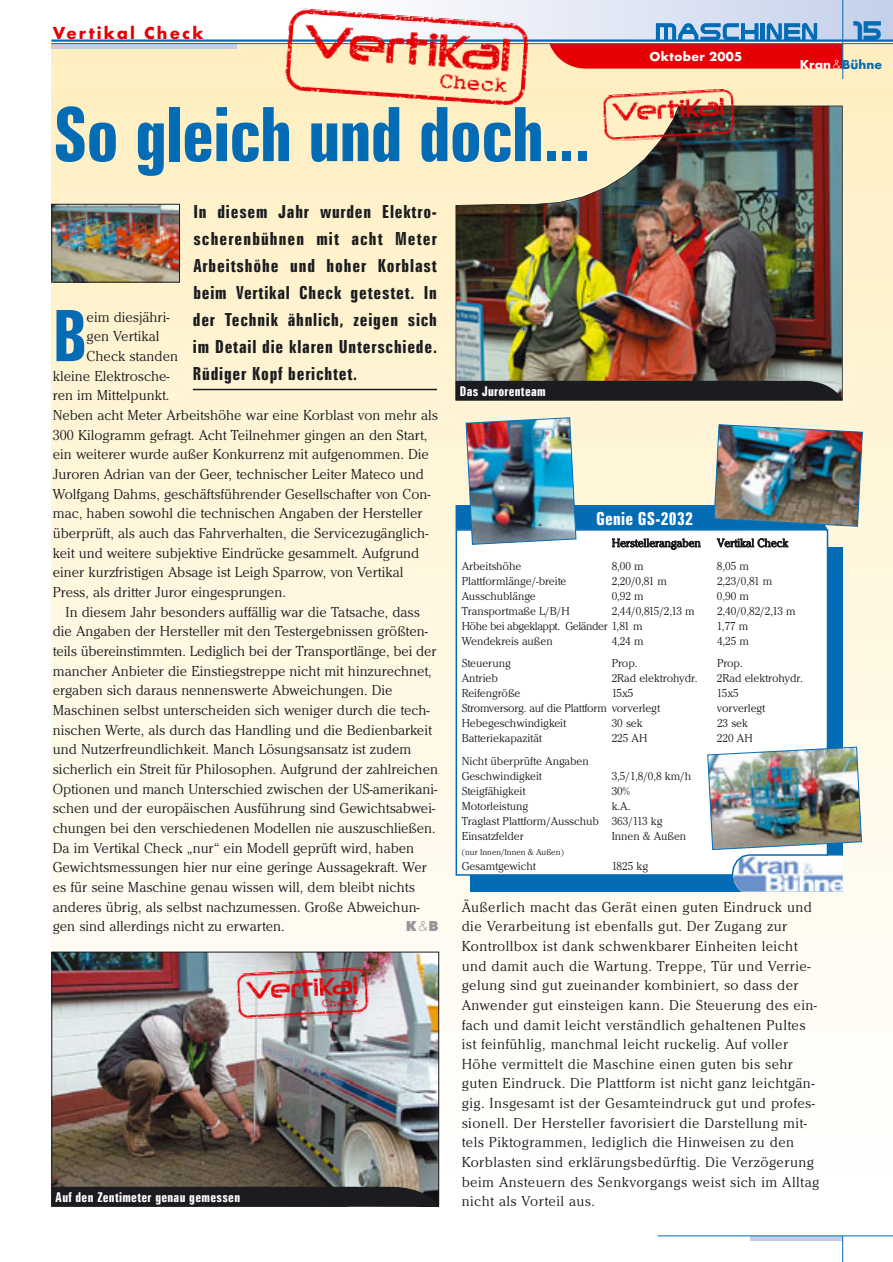
<style>
.page{position:relative;width:893px;height:1262px;background:#fff}
.page>*{position:absolute;margin:0;border:0;box-sizing:border-box;transform-origin:0 0}
.t1{font:700 extra-condensed 75px "Zurich BT";letter-spacing:-.015em;color:#046cb5}
.t2{font:700 extra-condensed 70.95px "Zurich BT";color:#046cb5}
.t3{font:500 28.95px "Steel Wolf";color:#046cb5}
.t4{font:700 extra-condensed 18px/27px "Zurich BT";letter-spacing:.045em;color:#1b1c20;text-align:justify}
.t5{font:800 18px "Function";letter-spacing:.12em;color:#e60005}
.t6{font:700 extra-condensed 18px "Zurich BT";letter-spacing:.015em;color:#fff}
.t7{font:300 15px "Cheltenham";color:#1b1c20}
.t8{font:300 15px/19.6px "Cheltenham";letter-spacing:.03em;color:#1b1c20}
.t9{font:800 15px "Function";color:#97979b}
.t10{font:700 extra-condensed 13.5px "Zurich BT";letter-spacing:.02em;color:#fff}
.t11{font:800 13.5px "Function";letter-spacing:.02em;color:#fff}
.t12{font:800 13.5px "Function";color:#046cb5}
.t13{font:300 12px/15px "Cheltenham";letter-spacing:-.005em;color:#1b1c20}
.t14{font:300 12px "Cheltenham";letter-spacing:-.035em;color:#1b1c20}
.t15{font:300 9px "Cheltenham";letter-spacing:-.005em;color:#1b1c20}
.s1{color:#fff}
.s2{font-weight:300;color:#fff}
.s3{font-weight:300}
</style>
<div class="page">
<div style="left:51px;top:45px;width:841px;height:1161px;background:linear-gradient(to bottom,#ffefc1,#fefeff)"></div>
<div style="left:321px;top:0;width:571px;height:42px;background:linear-gradient(to right,#fff,#c4d0ea)"></div>
<svg style="left:51px;top:44px;width:185px;height:4px"></svg>
<hr style="left:51px;top:39px;width:841px;height:3px;background:#046cb5">
<hr style="left:51px;top:43px;width:841px;height:1px;background:#046cb5">
<hr style="left:842px;top:0;width:1px;height:79px;background:#046cb5">
<svg style="left:750px;top:1236px;width:92px;height:4px"></svg>
<hr style="left:657px;top:1235px;width:235px;height:1px;background:#046cb5">
<svg style="left:842px;top:1236px;width:1px;height:25px"></svg>
<svg style="left:549px;top:23px;width:293px;height:46px;background:#ba596b"></svg>
<hr style="left:193px;top:389px;width:244px;height:1px;background:#1b1c20">
<img style="left:455px;top:106px;width:387px;height:275px">
<div style="left:455px;top:381px;width:387px;height:19px;background:#1b1c20"></div>
<img style="left:284px;top:8px;width:246px;height:100px">
<img style="left:602px;top:89px;width:134px;height:52px">
<img style="left:53px;top:953px;width:384px;height:233px">
<svg style="left:51px;top:1186px;width:388px;height:20px;background:#202023"></svg>
<img style="left:53px;top:206px;width:125px;height:74px">
<div style="left:51px;top:204px;width:129px;height:78px;border:1px solid #1b1c20"></div>
<div style="left:470px;top:547px;width:372px;height:344px;background:#046cb5"></div>
<div style="left:455px;top:545px;width:373px;height:330px;background:#fff"></div>
<img style="left:707px;top:746px;width:155px;height:145px">
<img style="left:237px;top:967px;width:132px;height:52px">
<img style="left:455px;top:417px;width:408px;height:128px">
<p class="t5" style="left:53px;top:26px;width:152px">Vertikal Check</p>
<h3 class="t3" style="left:853px;top:13px;width:30px">15</h3>
<h1 class="t1" style="left:53px;top:107px;width:539px">So gleich und doch...</h1>
<p class="t11" style="left:649px;top:51px;width:94px">Oktober 2005</p>
<p class="t12" style="left:799px;top:59px;width:84px"><span class="s1">Kran</span><span class="s2">&amp;</span>Bühne</p>
<p class="t4" style="left:193px;top:200px;width:245px">In diesem Jahr wurden Elektro&shy;scherenbühnen mit acht Meter Arbeitshöhe und hoher Korblast beim Vertikal Check getestet. In der Technik ähnlich, zeigen sich im Detail die klaren Unterschiede.<br>Rüdiger Kopf berichtet.</p>
<h2 class="t2" style="left:53px;top:310px;width:35px">B</h2>
<p class="t7" style="left:87px;top:311px;width:84px">eim diesjähri-</p>
<p class="t7" style="left:87px;top:331px;width:74px">gen Vertikal</p>
<p class="t7" style="left:87px;top:351px;width:93px">Check standen</p>
<p class="t7" style="left:53px;top:370px;width:118px">kleine Elektrosche-</p>
<p class="t7" style="left:53px;top:390px;width:118px">ren im Mittelpunkt.</p>
<p class="t7" style="left:53px;top:410px;width:386px">Neben acht Meter Arbeitshöhe war eine Korblast von mehr als</p>
<p class="t7" style="left:53px;top:429px;width:376px">300 Kilogramm gefragt. Acht Teilnehmer gingen an den Start,</p>
<p class="t7" style="left:53px;top:449px;width:377px">ein weiterer wurde außer Konkurrenz mit aufgenommen. Die</p>
<p class="t7" style="left:53px;top:469px;width:372px">Juroren Adrian van der Geer, technischer Leiter Mateco und</p>
<p class="t7" style="left:53px;top:488px;width:379px">Wolfgang Dahms, geschäftsführender Gesellschafter von Con-</p>
<p class="t7" style="left:53px;top:508px;width:371px">mac, haben sowohl die technischen Angaben der Hersteller</p>
<p class="t7" style="left:53px;top:528px;width:377px">überprüft, als auch das Fahrverhalten, die Servicezugänglich-</p>
<p class="t7" style="left:53px;top:547px;width:368px">keit und weitere subjektive Eindrücke gesammelt. Aufgrund</p>
<p class="t7" style="left:53px;top:567px;width:352px">einer kurzfristigen Absage ist Leigh Sparrow, von Vertikal</p>
<p class="t7" style="left:53px;top:586px;width:234px">Press, als dritter Juror eingesprungen.</p>
<p class="t7" style="left:66px;top:606px;width:356px">In diesem Jahr besonders auffällig war die Tatsache, dass</p>
<p class="t7" style="left:53px;top:626px;width:376px">die Angaben der Hersteller mit den Testergebnissen größten-</p>
<p class="t7" style="left:53px;top:645px;width:385px">teils übereinstimmten. Lediglich bei der Transportlänge, bei der</p>
<p class="t7" style="left:53px;top:665px;width:380px">mancher Anbieter die Einstiegstreppe nicht mit hinzurechnet,</p>
<p class="t7" style="left:53px;top:685px;width:341px">ergaben sich daraus nennenswerte Abweichungen. Die</p>
<p class="t7" style="left:53px;top:704px;width:378px">Maschinen selbst unterscheiden sich weniger durch die tech-</p>
<p class="t7" style="left:53px;top:724px;width:380px">nischen Werte, als durch das Handling und die Bedienbarkeit</p>
<p class="t7" style="left:53px;top:744px;width:360px">und Nutzerfreundlichkeit. Manch Lösungsansatz ist zudem</p>
<p class="t7" style="left:53px;top:763px;width:386px">sicherlich ein Streit für Philosophen. Aufgrund der zahlreichen</p>
<p class="t7" style="left:53px;top:783px;width:386px">Optionen und manch Unterschied zwischen der US-amerikani-</p>
<p class="t7" style="left:53px;top:803px;width:384px">schen und der europäischen Ausführung sind Gewichtsabwei-</p>
<p class="t7" style="left:53px;top:822px;width:384px">chungen bei den verschiedenen Modellen nie auszuschließen.</p>
<p class="t7" style="left:53px;top:842px;width:363px">Da im Vertikal Check „nur“ ein Modell geprüft wird, haben</p>
<p class="t7" style="left:53px;top:862px;width:375px">Gewichtsmessungen hier nur eine geringe Aussagekraft. Wer</p>
<p class="t7" style="left:53px;top:881px;width:363px">es für seine Maschine genau wissen will, dem bleibt nichts</p>
<p class="t7" style="left:53px;top:901px;width:368px">anderes übrig, als selbst nachzumessen. Große Abweichun-</p>
<p class="t7" style="left:53px;top:921px;width:233px">gen sind allerdings nicht zu erwarten.</p>
<p class="t9" style="left:405px;top:920px;width:34px">K<span class="s3">&amp;</span>B</p>
<p class="t10" style="left:56px;top:1192px;width:186px">Auf den Zentimeter genau gemessen</p>
<p class="t10" style="left:460px;top:387px;width:87px">Das Jurorenteam</p>
<p class="t6" style="left:596px;top:512px;width:99px">Genie GS-2032</p>
<p class="t13" style="left:612px;top:536px;width:90px">Herstellerangaben</p>
<p class="t13" style="left:717px;top:536px;width:73px">Vertikal Check</p>
<p class="t13" style="left:461px;top:559px;width:61px">Arbeitshöhe</p>
<p class="t13" style="left:611px;top:559px;width:34px">8,00 m</p>
<p class="t13" style="left:717px;top:559px;width:34px">8,05 m</p>
<p class="t13" style="left:461px;top:574px;width:106px">Plattformlänge/-breite</p>
<p class="t13" style="left:611px;top:574px;width:57px">2,20/0,81 m</p>
<p class="t13" style="left:717px;top:574px;width:57px">2,23/0,81 m</p>
<p class="t13" style="left:461px;top:589px;width:76px">Ausschublänge</p>
<p class="t13" style="left:611px;top:589px;width:34px">0,92 m</p>
<p class="t13" style="left:717px;top:589px;width:34px">0,90 m</p>
<p class="t13" style="left:461px;top:604px;width:109px">Transportmaße L/B/H</p>
<p class="t13" style="left:611px;top:604px;width:85px">2,44/0,815/2,13 m</p>
<p class="t13" style="left:717px;top:604px;width:80px">2,40/0,82/2,13 m</p>
<p class="t14" style="left:461px;top:621px;width:182px">Höhe bei abgeklappt. Geländer 1,81 m</p>
<p class="t13" style="left:717px;top:619px;width:33px">1,77 m</p>
<p class="t13" style="left:461px;top:634px;width:92px">Wendekreis außen</p>
<p class="t13" style="left:611px;top:634px;width:33px">4,24 m</p>
<p class="t13" style="left:717px;top:634px;width:34px">4,25 m</p>
<p class="t13" style="left:461px;top:656px;width:51px">Steuerung</p>
<p class="t13" style="left:611px;top:656px;width:27px">Prop.</p>
<p class="t13" style="left:717px;top:656px;width:27px">Prop.</p>
<p class="t13" style="left:461px;top:671px;width:38px">Antrieb</p>
<p class="t13" style="left:611px;top:671px;width:87px">2Rad elektrohydr.</p>
<p class="t13" style="left:717px;top:671px;width:87px">2Rad elektrohydr.</p>
<p class="t13" style="left:461px;top:686px;width:60px">Reifengröße</p>
<p class="t13" style="left:611px;top:686px;width:23px">15x5</p>
<p class="t13" style="left:717px;top:686px;width:23px">15x5</p>
<p class="t13" style="left:461px;top:701px;width:200px">Stromversorg. auf die Plattform vorverlegt</p>
<p class="t13" style="left:717px;top:701px;width:50px">vorverlegt</p>
<p class="t13" style="left:461px;top:716px;width:106px">Hebegeschwindigkeit</p>
<p class="t13" style="left:611px;top:716px;width:32px">30 sek</p>
<p class="t13" style="left:717px;top:716px;width:32px">23 sek</p>
<p class="t13" style="left:461px;top:731px;width:82px">Batteriekapazität</p>
<p class="t13" style="left:611px;top:731px;width:37px">225 AH</p>
<p class="t13" style="left:717px;top:731px;width:37px">220 AH</p>
<p class="t13" style="left:461px;top:754px;width:128px">Nicht überprüfte Angaben<br>Geschwindigkeit</p>
<p class="t13" style="left:611px;top:769px;width:81px">3,5/1,8/0,8 km/h</p>
<p class="t13" style="left:461px;top:784px;width:65px">Steigfähigkeit</p>
<p class="t13" style="left:611px;top:784px;width:20px">30%</p>
<p class="t13" style="left:461px;top:799px;width:68px">Motorleistung</p>
<p class="t13" style="left:461px;top:799px;width:202px;text-indent:150px">k.A.<br>Traglast Plattform/Ausschub 363/113 kg<br>Einsatzfelder</p>
<p class="t13" style="left:611px;top:829px;width:76px">Innen &amp; Außen</p>
<p class="t15" style="left:461px;top:848px;width:104px">(nur Innen/Innen &amp; Außen)</p>
<p class="t13" style="left:461px;top:859px;width:76px">Gesamtgewicht</p>
<p class="t13" style="left:611px;top:859px;width:38px">1825 kg</p>
<p class="t8" style="left:461px;top:898px;width:359px">Äußerlich macht das Gerät einen guten Eindruck und die Verarbeitung ist ebenfalls gut. Der Zugang zur Kontrollbox ist dank schwenkbarer Einheiten leicht und damit auch die Wartung. Treppe, Tür und Verrie&shy;gelung sind gut zueinander kombiniert, so dass der Anwender gut einsteigen kann. Die Steuerung des ein&shy;fach und damit leicht verständlich gehaltenen Pultes ist feinfühlig, manchmal leicht ruckelig. Auf voller Höhe vermittelt die Maschine einen guten bis sehr guten Eindruck. Die Plattform ist nicht ganz leichtgän&shy;gig. Insgesamt ist der Gesamteindruck gut und profes&shy;sionell. Der Hersteller favorisiert die Darstellung mit&shy;tels Piktogrammen, lediglich die Hinweisen zu den Korblasten sind erklärungsbedürftig. Die Verzögerung beim Ansteuern des Senkvorgangs weist sich im Alltag nicht als Vorteil aus.</p>
</div>
